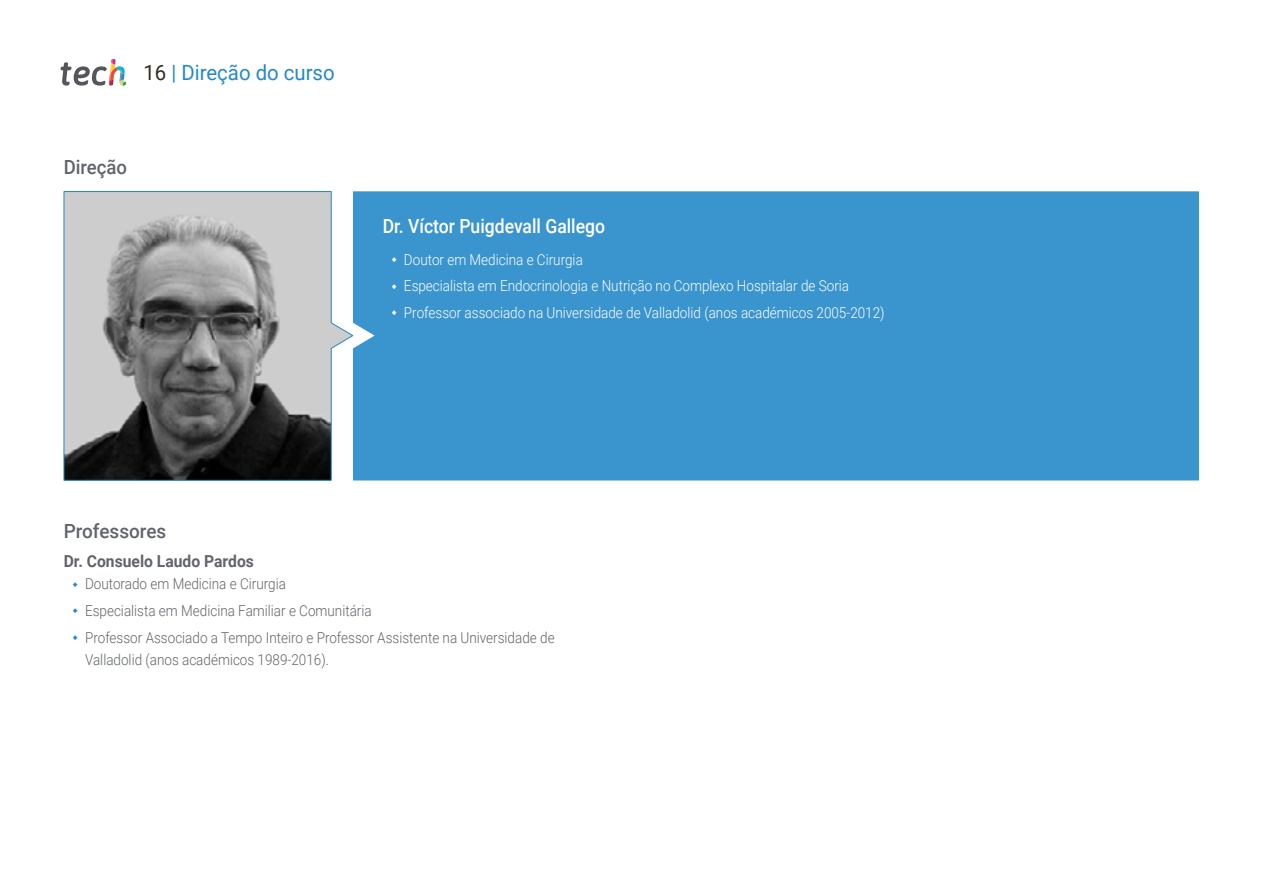
<style>
.page{position:relative;width:1263px;height:893px;background:#fff}
.page>*{position:absolute;margin:0;border:0;box-sizing:border-box;transform-origin:0 0}
.t1{font:21px "Roboto";color:#2488c9}
.t2{font:500 19.5px "Roboto";color:#fff;scale:.9 1}
.t3{font:500 19.5px "Roboto";color:#61646a}
.t4{font:500 19.5px "Roboto";color:#61646a;scale:.95 1}
.t5{font:700 16.5px "Roboto";color:#61646a;scale:.95 1}
.t6{font:300 15px/26.7px "Roboto";color:#61646a;scale:.9 1}
.t7{font:300 15px/26.7px "Roboto";color:#fff;scale:.9 1}
.s1{color:#312e20}
</style>
<div class="page">
<svg style="left:61px;top:59px;width:65px;height:27px"></svg>
<div style="left:353px;top:191px;width:846px;height:289px;background:#3a94ce"></div>
<svg style="left:64px;top:191px;width:289px;height:290px"></svg>
<svg style="left:392px;top:257px;width:5px;height:5px"></svg>
<svg style="left:392px;top:284px;width:5px;height:5px"></svg>
<svg style="left:392px;top:310px;width:5px;height:5px"></svg>
<h1 class="t1" style="left:144px;top:57px;width:193px"><span class="s1">16</span> | Direção do curso</h1>
<h2 class="t4" style="left:64px;top:154px;width:68px">Direção</h2>
<h2 class="t2" style="left:383px;top:212px;width:249px">Dr. Víctor Puigdevall Gallego</h2>
<p class="t7" style="left:404px;top:245px;width:536px">Doutor em Medicina e Cirurgia<br>Especialista em Endocrinologia e Nutrição no Complexo Hospitalar de Soria<br>Professor associado na Universidade de Valladolid (anos académicos 2005-2012)</p>
<h2 class="t3" style="left:64px;top:517px;width:104px">Professores</h2>
<p class="t5" style="left:64px;top:550px;width:202px">Dr. Consuelo Laudo Pardos</p>
<p class="t6" style="left:85px;top:570px;width:523px">Doutorado em Medicina e Cirurgia<br>Especialista em Medicina Familiar e Comunitária<br>Professor Associado a Tempo Inteiro e Professor Assistente na Universidade de</p>
<p class="t6" style="left:85px;top:646px;width:273px">Valladolid (anos académicos 1989-2016).</p>
</div>
